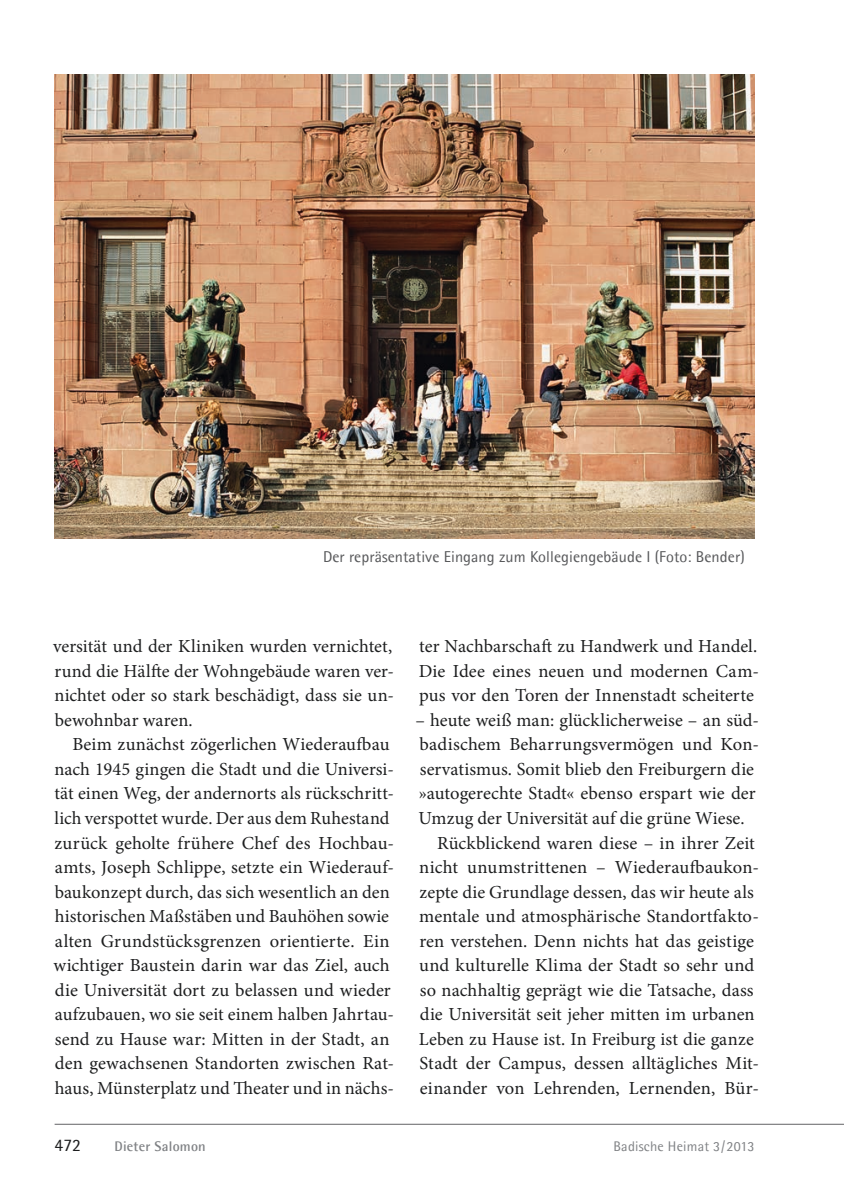
<style>
.page{position:relative;width:844px;height:1191px;background:#fff}
.page>*{position:absolute;margin:0;border:0;box-sizing:border-box;transform-origin:0 0}
.t1{font:18.38px/24.5px "Minion Pro";letter-spacing:.005em;color:#1d1e1f;text-align:justify}
.t2{font:17.5px "Agfa Rotis Semisans";color:#1d1e1f}
.t3{font:15.75px "Agfa Rotis Semisans";letter-spacing:.005em;color:#57585a}
.t4{font:14px "Agfa Rotis Semisans";letter-spacing:.015em;color:#808285}
.t5{font:700 14px "Agfa Rotis Semisans";letter-spacing:.015em;color:#808285}
</style>
<div class="page">
<hr style="left:55px;top:1124px;width:788px;height:1px;background:#636366">
<img style="left:55px;top:74px;width:699px;height:464px">
<p class="t3" style="left:323px;top:547px;width:423px">Der repräsentative Eingang zum Kollegiengebäude I (Foto: Bender)</p>
<p class="t1" style="left:53px;top:636px;width:340px">versität und der Kliniken wurden vernichtet,</p>
<p class="t1" style="left:54px;top:660px;width:341px">rund die Hälfte der Wohngebäude waren ver-</p>
<p class="t1" style="left:54px;top:685px;width:341px">nichtet oder so stark beschädigt, dass sie un-</p>
<p class="t1" style="left:55px;top:709px;width:139px">bewohnbar waren.</p>
<p class="t1" style="left:72px;top:734px;width:318px">Beim zunächst zögerlichen Wiederaufbau</p>
<p class="t1" style="left:54px;top:758px;width:341px">nach 1945 gingen die Stadt und die Universi-</p>
<p class="t1" style="left:54px;top:783px;width:341px">tät einen Weg, der andernorts als rückschritt-</p>
<p class="t1" style="left:55px;top:807px;width:336px">lich verspottet wurde. Der aus dem Ruhestand</p>
<p class="t1" style="left:54px;top:832px;width:341px">zurück geholte frühere Chef des Hochbau-</p>
<p class="t1" style="left:55px;top:856px;width:340px">amts, Joseph Schlippe, setzte ein Wiederauf-</p>
<p class="t1" style="left:55px;top:881px;width:336px">baukonzept durch, das sich wesentlich an den</p>
<p class="t1" style="left:55px;top:905px;width:336px">historischen Maßstäben und Bauhöhen sowie</p>
<p class="t1" style="left:55px;top:930px;width:336px">alten Grundstücksgrenzen orientierte. Ein</p>
<p class="t1" style="left:53px;top:954px;width:337px">wichtiger Baustein darin war das Ziel, auch</p>
<p class="t1" style="left:55px;top:979px;width:337px">die Universität dort zu belassen und wieder</p>
<p class="t1" style="left:55px;top:1003px;width:340px">aufzubauen, wo sie seit einem halben Jahrtau-</p>
<p class="t1" style="left:55px;top:1028px;width:336px">send zu Hause war: Mitten in der Stadt, an</p>
<p class="t1" style="left:55px;top:1052px;width:340px">den gewachsenen Standorten zwischen Rat-</p>
<p class="t1" style="left:55px;top:1077px;width:341px">haus, Münsterplatz und Theater und in nächs-</p>
<p class="t1" style="left:418px;top:636px;width:342px">ter Nachbarschaft zu Handwerk und Handel.<br>Die Idee eines neuen und modernen Cam&shy;pus vor den Toren der Innenstadt scheiterte</p>
<p class="t1" style="left:415px;top:709px;width:345px">– heute weiß man: glücklicherweise – an süd-</p>
<p class="t1" style="left:419px;top:734px;width:341px">badischem Beharrungsvermögen und Kon-</p>
<p class="t1" style="left:419px;top:758px;width:335px">servatismus. Somit blieb den Freiburgern die</p>
<p class="t1" style="left:419px;top:783px;width:338px">»autogerechte Stadt« ebenso erspart wie der</p>
<p class="t1" style="left:418px;top:807px;width:327px">Umzug der Universität auf die grüne Wiese.</p>
<p class="t1" style="left:437px;top:832px;width:319px">Rückblickend waren diese – in ihrer Zeit</p>
<p class="t1" style="left:419px;top:856px;width:341px">nicht unumstrittenen – Wiederaufbaukon-</p>
<p class="t1" style="left:419px;top:881px;width:336px">zepte die Grundlage dessen, das wir heute als</p>
<p class="t1" style="left:419px;top:905px;width:341px">mentale und atmosphärische Standortfakto-</p>
<p class="t1" style="left:419px;top:930px;width:336px">ren verstehen. Denn nichts hat das geistige</p>
<p class="t1" style="left:419px;top:954px;width:336px">und kulturelle Klima der Stadt so sehr und</p>
<p class="t1" style="left:419px;top:979px;width:335px">so nachhaltig geprägt wie die Tatsache, dass</p>
<p class="t1" style="left:420px;top:1003px;width:336px">die Universität seit jeher mitten im urbanen</p>
<p class="t1" style="left:419px;top:1028px;width:336px">Leben zu Hause ist. In Freiburg ist die ganze</p>
<p class="t1" style="left:419px;top:1052px;width:341px">Stadt der Campus, dessen alltägliches Mit-</p>
<p class="t1" style="left:420px;top:1077px;width:340px">einander von Lehrenden, Lernenden, Bür-</p>
<p class="t2" style="left:55px;top:1134px;width:28px">472</p>
<p class="t5" style="left:114px;top:1137px;width:93px">Dieter Salomon</p>
<p class="t4" style="left:613px;top:1137px;width:142px">Badische Heimat 3 / 2013</p>
</div>
